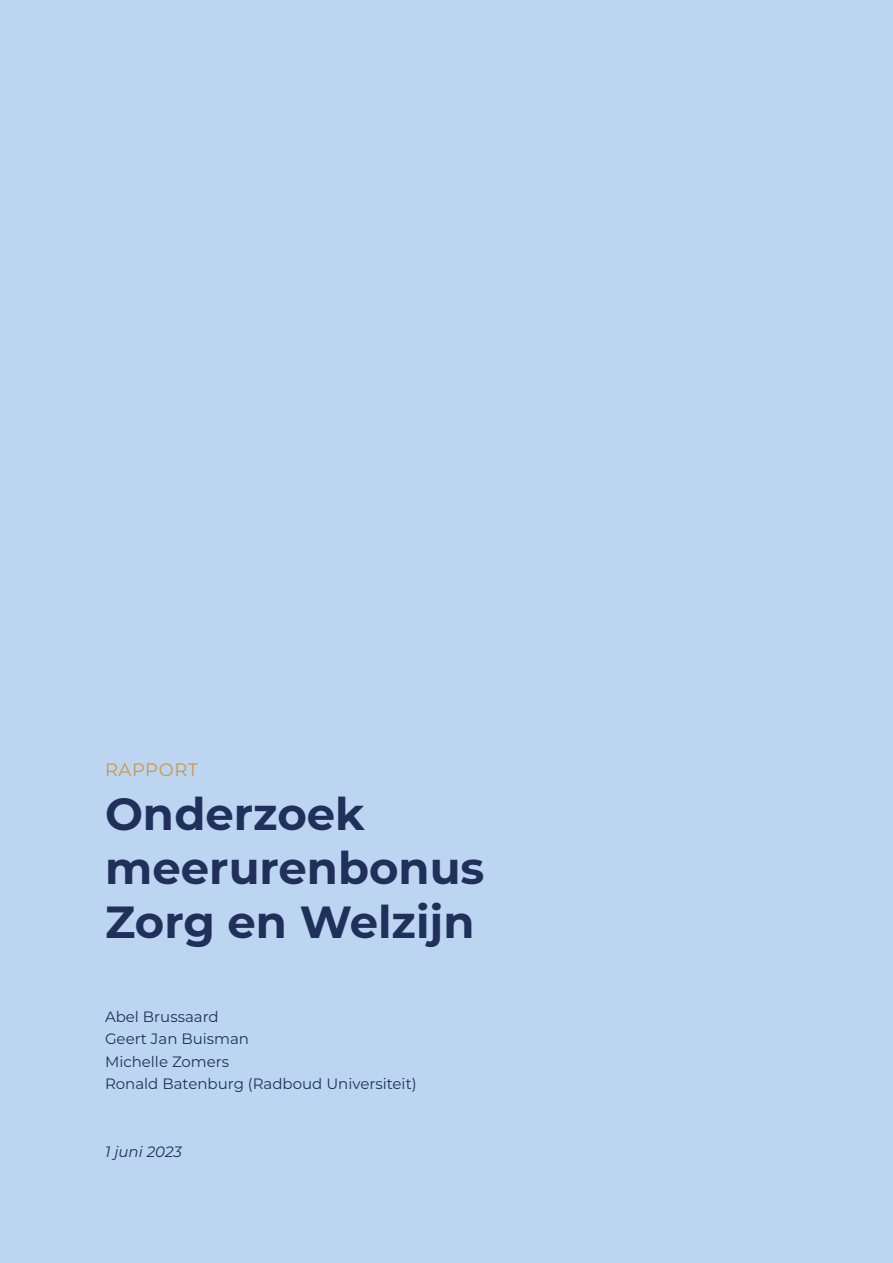
<style>
.page{position:relative;width:893px;height:1263px;background:#bcd6f1}
.page>*{position:absolute;margin:0;border:0;box-sizing:border-box;transform-origin:0 0}
.Franse_titel{font:700 45px/54px "Montserrat";color:#21305b}
.Hoofdstuknummer_labe{font:18px "Montserrat";letter-spacing:.03em;color:#d19544}
.Titelbladen_Namen{font:15px "Montserrat";color:#21305b}
.Titelbladen_Datum{font:italic 15px "Montserrat";color:#21305b}
</style>
<div class="page">
<p class="Hoofdstuknummer_labe" style="left:105px;top:758px;width:95px">RAPPORT</p>
<h1 class="Franse_titel" style="left:105px;top:785px;width:381px">Onderzoek meerurenbonus<br>Zorg en Welzijn</h1>
<p class="Titelbladen_Namen" style="left:105px;top:1006px;width:115px">Abel Brussaard</p>
<p class="Titelbladen_Namen" style="left:105px;top:1028px;width:146px">Geert Jan Buisman</p>
<p class="Titelbladen_Namen" style="left:105px;top:1051px;width:126px">Michelle Zomers</p>
<p class="Titelbladen_Namen" style="left:105px;top:1073px;width:313px">Ronald Batenburg (Radboud Universiteit)</p>
<p class="Titelbladen_Datum" style="left:105px;top:1141px;width:79px">1 juni 2023</p>
</div>
